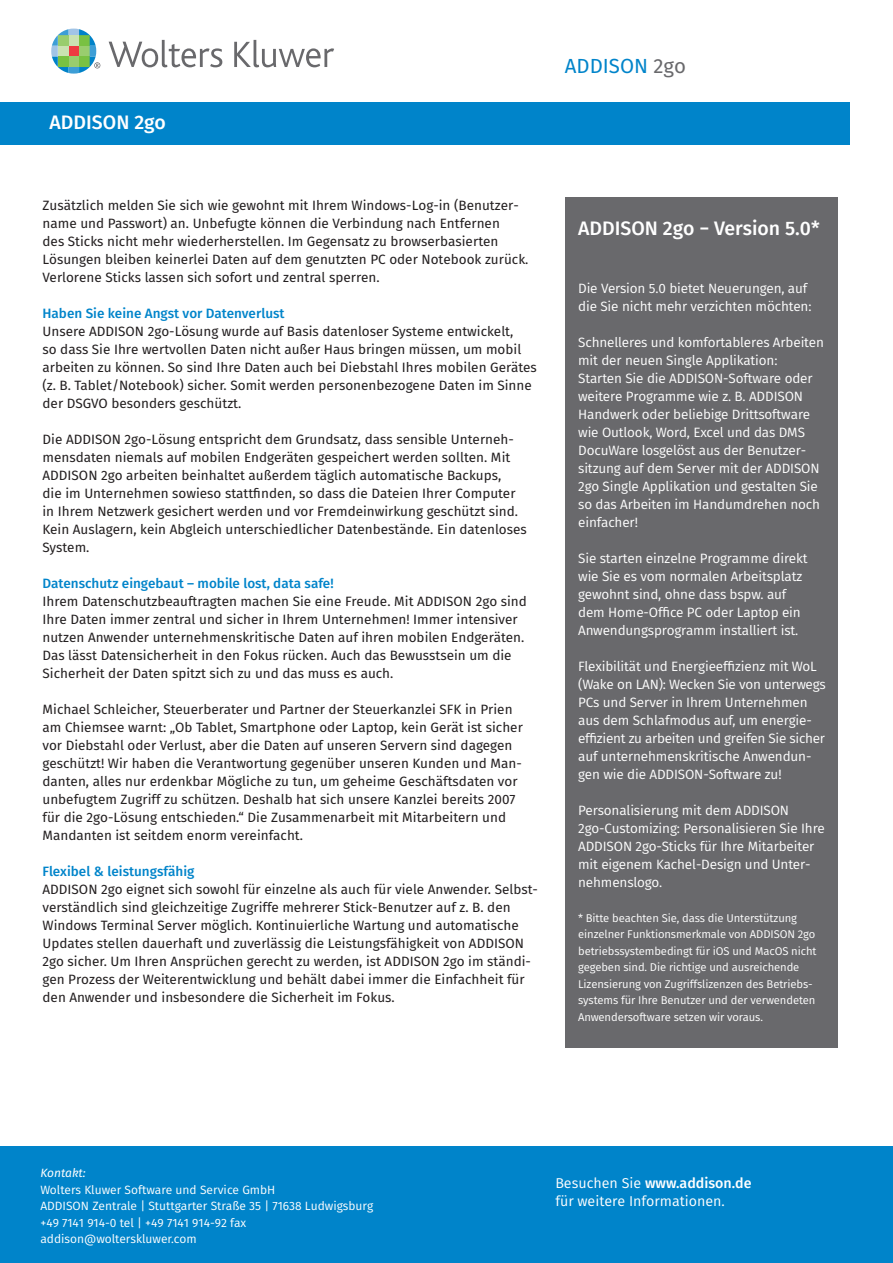
<style>
.page{position:relative;width:893px;height:1263px;background:#fff}
.page>*{position:absolute;margin:0;border:0;box-sizing:border-box;transform-origin:0 0}
.t1{font:20.4px "Fira Sans";color:#0084ca}
.t2{font:500 19.5px "Fira Sans";color:#fff}
.t3{font:14.25px/18px "Fira Sans";color:#fff}
.t4{font:13.5px/18px "Fira Sans";color:#231f20}
.t5{font:13.5px/18px "Fira Sans";letter-spacing:-.01em;color:#fff}
.t6{font:500 13.5px "Fira Sans";color:#0084ca}
.t7{font:12px/16.5px "Fira Sans";color:#fff}
.t8{font:italic 12px "Fira Sans";color:#fff}
.t9{font:11.25px/16.5px "Fira Sans";letter-spacing:-.01em;color:#fff}
.s1{color:#69696c}
.s2{font-weight:500}
</style>
<div class="page">
<div style="left:0;top:1146px;width:893px;height:117px;background:#0084ca"></div>
<div style="left:0;top:102px;width:849px;height:43px;background:#0084ca"></div>
<div style="left:565px;top:198px;width:273px;height:850px;background:#69696c"></div>
<svg style="left:109px;top:40px;width:113px;height:27px"></svg>
<svg style="left:234px;top:40px;width:100px;height:27px"></svg>
<svg style="left:51px;top:29px;width:49px;height:45px"></svg>
<h2 class="t2" style="left:50px;top:107px;width:118px">ADDISON 2go</h2>
<p class="t4" style="left:43px;top:196px;width:487px">Zusätzlich melden Sie sich wie gewohnt mit Ihrem Windows-Log-in (Benutzer&shy;name und Passwort) an. Unbefugte können die Verbindung nach Entfernen<br>des Sticks nicht mehr wiederherstellen. Im Gegensatz zu browserbasierten Lösungen bleiben keinerlei Daten auf dem genutzten PC oder Notebook zurück.<br>Verlorene Sticks lassen sich sofort und zentral sperren.</p>
<p class="t6" style="left:43px;top:303px;width:244px">Haben Sie keine Angst vor Datenverlust</p>
<p class="t4" style="left:43px;top:322px;width:496px">Unsere ADDISON 2go-Lösung wurde auf Basis datenloser Systeme entwickelt,<br>so dass Sie Ihre wertvollen Daten nicht außer Haus bringen müssen, um mobil arbeiten zu können. So sind Ihre Daten auch bei Diebstahl Ihres mobilen Gerätes (z. B. Tablet/Notebook) sicher. Somit werden personenbezogene Daten im Sinne der DSGVO besonders geschützt.</p>
<p class="t4" style="left:43px;top:430px;width:486px">Die ADDISON 2go-Lösung entspricht dem Grundsatz, dass sensible Unterneh&shy;mensdaten niemals auf mobilen Endgeräten gespeichert werden sollten. Mit ADDISON 2go arbeiten beinhaltet außerdem täglich automatische Backups,<br>die im Unternehmen sowieso stattfinden, so dass die Dateien Ihrer Computer in Ihrem Netzwerk gesichert werden und vor Fremdeinwirkung geschützt sind.<br>Kein Auslagern, kein Abgleich unterschiedlicher Datenbestände. Ein datenloses System.</p>
<p class="t6" style="left:43px;top:573px;width:293px">Datenschutz eingebaut – mobile lost, data safe!</p>
<p class="t4" style="left:43px;top:592px;width:486px">Ihrem Datenschutzbeauftragten machen Sie eine Freude. Mit ADDISON 2go sind Ihre Daten immer zentral und sicher in Ihrem Unternehmen! Immer intensiver nutzen Anwender unternehmenskritische Daten auf ihren mobilen Endgeräten.<br>Das lässt Datensicherheit in den Fokus rücken. Auch das Bewusstsein um die Sicherheit der Daten spitzt sich zu und das muss es auch.</p>
<p class="t4" style="left:43px;top:700px;width:482px">Michael Schleicher, Steuerberater und Partner der Steuerkanzlei SFK in Prien am Chiemsee warnt: „Ob Tablet, Smartphone oder Laptop, kein Gerät ist sicher vor Diebstahl oder Verlust, aber die Daten auf unseren Servern sind dagegen geschützt! Wir haben die Verantwortung gegenüber unseren Kunden und Man&shy;danten, alles nur erdenkbar Mögliche zu tun, um geheime Geschäftsdaten vor unbefugtem Zugriff zu schützen. Deshalb hat sich unsere Kanzlei bereits 2007 für die 2go-Lösung entschieden.“ Die Zusammenarbeit mit Mitarbeitern und Mandanten ist seitdem enorm vereinfacht.</p>
<p class="t6" style="left:43px;top:861px;width:153px">Flexibel &amp; leistungsfähig</p>
<p class="t4" style="left:43px;top:880px;width:497px">ADDISON 2go eignet sich sowohl für einzelne als auch für viele Anwender. Selbst&shy;verständlich sind gleichzeitige Zugriffe mehrerer Stick-Benutzer auf z. B. den Windows Terminal Server möglich. Kontinuierliche Wartung und automatische Updates stellen dauerhaft und zuverlässig die Leistungsfähigkeit von ADDISON 2go sicher. Um Ihren Ansprüchen gerecht zu werden, ist ADDISON 2go im ständi&shy;gen Prozess der Weiterentwicklung und behält dabei immer die Einfachheit für den Anwender und insbesondere die Sicherheit im Fokus.</p>
<h1 class="t1" style="left:565px;top:51px;width:123px">ADDISON <span class="s1">2go</span></h1>
<h2 class="t2" style="left:578px;top:213px;width:243px">ADDISON 2go − Version 5.0*</h2>
<p class="t5" style="left:578px;top:279px;width:235px">Die Version 5.0 bietet Neuerungen, auf die Sie nicht mehr verzichten möchten:</p>
<p class="t5" style="left:578px;top:333px;width:247px">Schnelleres und komfortableres Arbeiten mit der neuen Single Applikation:<br>Starten Sie die ADDISON-Software oder weitere Programme wie z. B. ADDISON Handwerk oder beliebige Drittsoftware wie Outlook, Word, Excel und das DMS DocuWare losgelöst aus der Benutzer&shy;sitzung auf dem Server mit der ADDISON 2go Single Applikation und gestalten Sie so das Arbeiten im Handumdrehen noch einfacher!</p>
<p class="t5" style="left:578px;top:549px;width:231px">Sie starten einzelne Programme direkt wie Sie es vom normalen Arbeitsplatz gewohnt sind, ohne dass bspw. auf dem Home-Office PC oder Laptop ein Anwendungsprogramm installiert ist.</p>
<p class="t5" style="left:578px;top:657px;width:249px">Flexibilität und Energieeffizienz mit WoL (Wake on LAN): Wecken Sie von unterwegs PCs und Server in Ihrem Unternehmen aus dem Schlafmodus auf, um energie&shy;effizient zu arbeiten und greifen Sie sicher auf unternehmenskritische Anwendun&shy;gen wie die ADDISON-Software zu!</p>
<p class="t5" style="left:578px;top:801px;width:248px">Personalisierung mit dem ADDISON 2go-Customizing: Personalisieren Sie Ihre ADDISON 2go-Sticks für Ihre Mitarbeiter mit eigenem Kachel-Design und Unter&shy;nehmenslogo.</p>
<p class="t9" style="left:578px;top:909px;width:240px">* Bitte beachten Sie, dass die Unterstützung einzelner Funktionsmerkmale von ADDISON 2go betriebssystembedingt für iOS und MacOS nicht gegeben sind. Die richtige und ausreichende Lizensierung von Zugriffslizenzen des Betriebs&shy;systems für Ihre Benutzer und der verwendeten Anwendersoftware setzen wir voraus.</p>
<p class="t8" style="left:40px;top:1164px;width:47px">Kontakt:</p>
<p class="t7" style="left:40px;top:1181px;width:335px">Wolters Kluwer Software und Service GmbH<br>ADDISON Zentrale | Stuttgarter Straße 35 | 71638 Ludwigsburg +49 7141 914-0 tel | +49 7141 914-92 fax addison@wolterskluwer.com</p>
<p class="t3" style="left:555px;top:1174px;width:198px">Besuchen Sie <span class="s2">www.addison.de </span>für weitere Informationen.</p>
</div>
